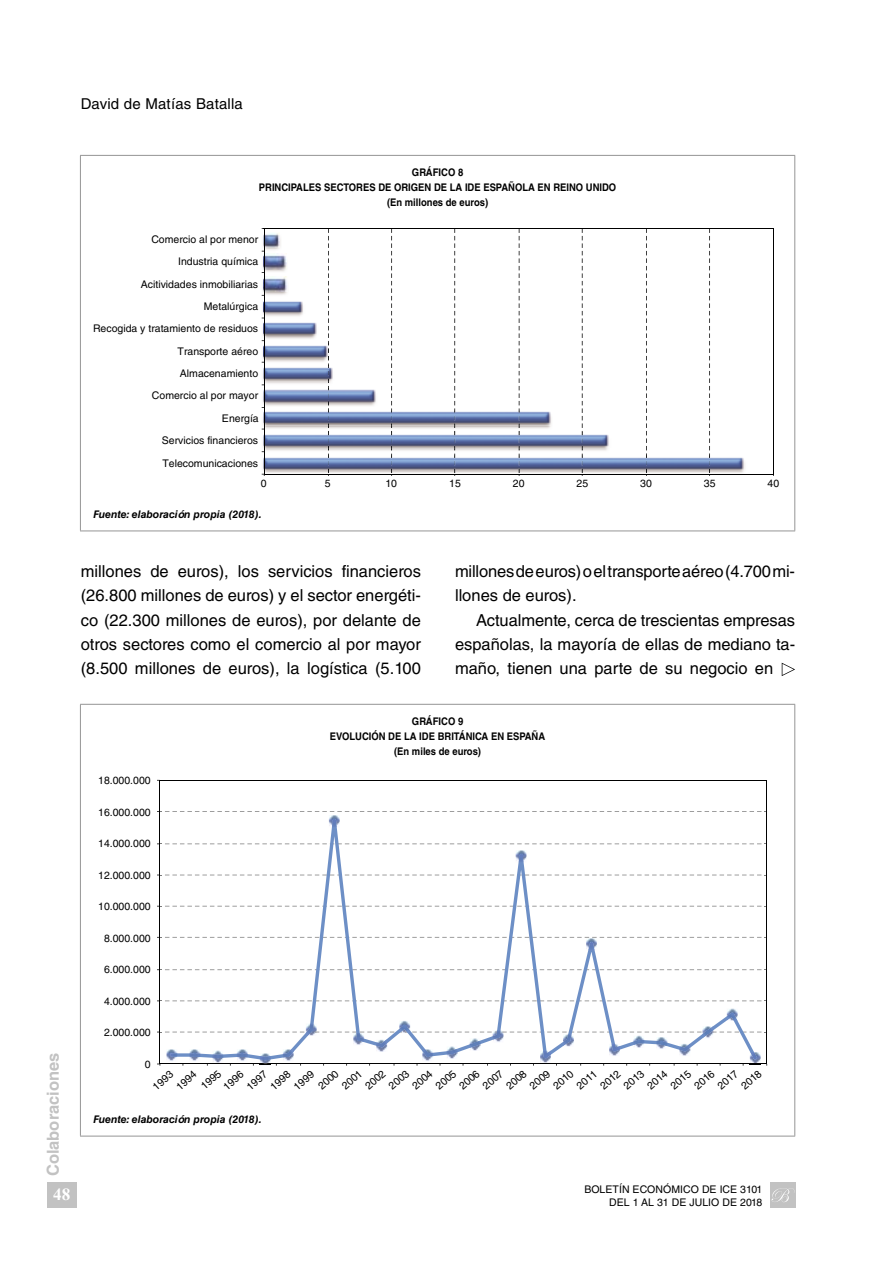
<style>
.page{position:relative;width:893px;height:1263px;background:#fff}
.page>*{position:absolute;margin:0;border:0;box-sizing:border-box;transform-origin:0 0}
.t1{font:700 17.25px "Times New Roman";color:#fff}
.txt{font:16.5px/24.3px "Helvetica LT Std";color:#000;text-align:justify}
.t2{font:700 16.5px "Helvetica LT Std";color:#c2c2c2}
.t3{font:15px "Helvetica LT Std";letter-spacing:.015em;color:#000}
.t4{font:10.5px/12.6px "Helvetica LT Std";color:#000;text-align:right}
.titulo_graficos{font:700 10.5px/15px "Helvetica LT Std";color:#000;text-align:center;scale:.9 1}
.pie_graficos{font:italic 700 10.5px "Helvetica LT Std";color:#000}
</style>
<div class="page">
<div style="left:47px;top:1182px;width:30px;height:26px;background:#c2c2c2"></div>
<div style="left:770px;top:1182px;width:25px;height:26px;background:#c2c2c2"></div>
<svg style="left:771px;top:1188px;width:23px;height:14px"></svg>
<hr style="left:80px;top:704px;width:715px;height:1px;background:#959595">
<hr style="left:80px;top:705px;width:1px;height:431px;background:#959595">
<hr style="left:794px;top:705px;width:1px;height:431px;background:#959595">
<hr style="left:80px;top:1136px;width:715px;height:1px;background:#959595">
<hr style="left:160px;top:780px;width:607px;height:1px;background:#000">
<hr style="left:160px;top:780px;width:1px;height:284px;background:#000">
<hr style="left:766px;top:780px;width:1px;height:284px;background:#000">
<svg style="left:157px;top:1000px;width:609px;height:1px"></svg>
<svg style="left:157px;top:969px;width:609px;height:1px"></svg>
<svg style="left:157px;top:906px;width:609px;height:1px"></svg>
<svg style="left:157px;top:875px;width:609px;height:1px"></svg>
<svg style="left:157px;top:843px;width:609px;height:1px"></svg>
<svg style="left:170px;top:827px;width:587px;height:182px"></svg>
<svg style="left:157px;top:811px;width:609px;height:16px"></svg>
<svg style="left:516px;top:850px;width:10px;height:12px"></svg>
<svg style="left:157px;top:937px;width:609px;height:13px"></svg>
<svg style="left:157px;top:1009px;width:610px;height:57px"></svg>
<svg style="left:782px;top:663px;width:13px;height:13px"></svg>
<hr style="left:80px;top:155px;width:715px;height:1px;background:#959595">
<hr style="left:80px;top:156px;width:1px;height:374px;background:#959595">
<hr style="left:794px;top:156px;width:1px;height:374px;background:#959595">
<hr style="left:80px;top:530px;width:715px;height:1px;background:#959595">
<hr style="left:773px;top:228px;width:1px;height:247px;background:#000">
<img style="left:261px;top:455px;width:484px;height:21px">
<img style="left:329px;top:455px;width:125px;height:1px">
<img style="left:261px;top:432px;width:347px;height:21px">
<img style="left:329px;top:432px;width:125px;height:1px">
<img style="left:261px;top:412px;width:290px;height:20px">
<img style="left:259px;top:432px;width:69px;height:1px">
<img style="left:261px;top:368px;width:70px;height:18px">
<img style="left:261px;top:345px;width:65px;height:18px">
<img style="left:261px;top:322px;width:54px;height:20px">
<img style="left:261px;top:301px;width:41px;height:18px">
<img style="left:261px;top:255px;width:26px;height:41px">
<img style="left:261px;top:275px;width:26px;height:1px">
<img style="left:261px;top:235px;width:20px;height:17px">
<img style="left:265px;top:456px;width:479px;height:15px">
<img style="left:265px;top:433px;width:344px;height:15px">
<img style="left:265px;top:410px;width:286px;height:16px">
<img style="left:265px;top:389px;width:111px;height:15px">
<img style="left:265px;top:367px;width:68px;height:14px">
<img style="left:265px;top:345px;width:63px;height:14px">
<img style="left:265px;top:322px;width:52px;height:14px">
<img style="left:265px;top:301px;width:38px;height:13px">
<img style="left:265px;top:277px;width:22px;height:15px">
<img style="left:265px;top:254px;width:21px;height:15px">
<img style="left:265px;top:233px;width:15px;height:15px">
<hr style="left:264px;top:474px;width:510px;height:1px;background:#000">
<hr style="left:264px;top:228px;width:509px;height:1px;background:#000">
<svg style="left:328px;top:229px;width:1px;height:247px"></svg>
<svg style="left:391px;top:229px;width:1px;height:247px"></svg>
<svg style="left:454px;top:229px;width:1px;height:247px"></svg>
<svg style="left:519px;top:229px;width:1px;height:247px"></svg>
<svg style="left:582px;top:229px;width:1px;height:247px"></svg>
<svg style="left:646px;top:229px;width:1px;height:247px"></svg>
<svg style="left:709px;top:229px;width:1px;height:247px"></svg>
<hr style="left:264px;top:228px;width:1px;height:246px;background:#000">
<h3 class="t3" style="left:81px;top:95px;width:164px">David de Matías Batalla</h3>
<p class="titulo_graficos" style="left:259px;top:164px;width:399px">GRÁFICO 8<br>PRINCIPALES SECTORES DE ORIGEN DE LA IDE ESPAÑOLA EN REINO UNIDO (En millones de euros)</p>
<p class="t4" style="left:151px;top:233px;width:108px">Comercio al por menor</p>
<p class="t4" style="left:178px;top:255px;width:81px">Industria química</p>
<p class="t4" style="left:141px;top:278px;width:119px">Acitividades inmobiliarias</p>
<p class="t4" style="left:204px;top:300px;width:56px">Metalúrgica</p>
<p class="t4" style="left:93px;top:322px;width:167px">Recogida y tratamiento de residuos</p>
<p class="t4" style="left:178px;top:345px;width:82px">Transporte aéreo</p>
<p class="t4" style="left:180px;top:367px;width:80px">Almacenamiento</p>
<p class="t4" style="left:152px;top:389px;width:108px">Comercio al por mayor</p>
<p class="t4" style="left:222px;top:412px;width:38px">Energía</p>
<p class="t4" style="left:162px;top:434px;width:98px">Servicios financieros</p>
<p class="t4" style="left:162px;top:456px;width:97px">Telecomunicaciones</p>
<p class="t4" style="left:261px;top:477px;width:7px">0</p>
<p class="t4" style="left:325px;top:477px;width:7px">5</p>
<p class="t4" style="left:385px;top:477px;width:13px">10</p>
<p class="t4" style="left:449px;top:477px;width:13px">15</p>
<p class="t4" style="left:513px;top:477px;width:13px">20</p>
<p class="t4" style="left:577px;top:477px;width:13px">25</p>
<p class="t4" style="left:640px;top:477px;width:13px">30</p>
<p class="t4" style="left:704px;top:477px;width:13px">35</p>
<p class="t4" style="left:768px;top:477px;width:13px">40</p>
<p class="pie_graficos" style="left:94px;top:508px;width:170px">Fuente: elaboración propia (2018).</p>
<h2 class="t2" style="left:43px;top:1176px;width:125px;rotate:-90deg">Colaboraciones</h2>
<h1 class="t1" style="left:53px;top:1185px;width:19px">48</h1>
<p class="txt" style="left:81px;top:559px;width:342px">millones de euros), los servicios financieros (26.800 millones de euros) y el sector energéti&shy;co (22.300 millones de euros), por delante de otros sectores como el comercio al por mayor (8.500 millones de euros), la logística (5.100</p>
<p class="txt" style="left:455px;top:559px;width:342px">millones de euros) o el transporte aéreo (4.700 mi&shy;llones de euros).</p>
<p class="txt" style="left:455px;top:608px;width:342px;text-indent:21px">Actualmente, cerca de trescientas empresas españolas, la mayoría de ellas de mediano ta&shy;maño, tienen una parte de su negocio en</p>
<p class="titulo_graficos" style="left:330px;top:713px;width:241px">GRÁFICO 9<br>EVOLUCIÓN DE LA IDE BRITÁNICA EN ESPAÑA (En miles de euros)</p>
<p class="t4" style="left:98px;top:774px;width:54px">18.000.000</p>
<p class="t4" style="left:98px;top:805px;width:54px">16.000.000</p>
<p class="t4" style="left:98px;top:837px;width:54px">14.000.000</p>
<p class="t4" style="left:98px;top:869px;width:54px">12.000.000</p>
<p class="t4" style="left:98px;top:900px;width:54px">10.000.000</p>
<p class="t4" style="left:104px;top:932px;width:48px">8.000.000</p>
<p class="t4" style="left:104px;top:963px;width:48px">6.000.000</p>
<p class="t4" style="left:104px;top:995px;width:48px">4.000.000</p>
<p class="t4" style="left:104px;top:1026px;width:48px">2.000.000</p>
<p class="t4" style="left:145px;top:1058px;width:7px">0</p>
<p class="t4" style="left:150px;top:1083px;width:25px;rotate:-41deg">1993</p>
<p class="t4" style="left:173px;top:1083px;width:25px;rotate:-41deg">1994</p>
<p class="t4" style="left:198px;top:1082px;width:25px;rotate:-41deg">1995</p>
<p class="t4" style="left:220px;top:1083px;width:25px;rotate:-41deg">1996</p>
<p class="t4" style="left:244px;top:1083px;width:25px;rotate:-41deg">1997</p>
<p class="t4" style="left:267px;top:1083px;width:25px;rotate:-41deg">1998</p>
<p class="t4" style="left:291px;top:1083px;width:25px;rotate:-41deg">1999</p>
<p class="t4" style="left:316px;top:1082px;width:25px;rotate:-41deg">2000</p>
<p class="t4" style="left:339px;top:1082px;width:25px;rotate:-41deg">2001</p>
<p class="t4" style="left:363px;top:1082px;width:25px;rotate:-41deg">2002</p>
<p class="t4" style="left:386px;top:1082px;width:25px;rotate:-41deg">2003</p>
<p class="t4" style="left:409px;top:1082px;width:25px;rotate:-41deg">2004</p>
<p class="t4" style="left:433px;top:1082px;width:25px;rotate:-41deg">2005</p>
<p class="t4" style="left:456px;top:1082px;width:25px;rotate:-41deg">2006</p>
<p class="t4" style="left:480px;top:1082px;width:25px;rotate:-41deg">2007</p>
<p class="t4" style="left:503px;top:1082px;width:25px;rotate:-41deg">2008</p>
<p class="t4" style="left:527px;top:1082px;width:25px;rotate:-41deg">2009</p>
<p class="t4" style="left:550px;top:1082px;width:25px;rotate:-41deg">2010</p>
<p class="t4" style="left:574px;top:1082px;width:25px;rotate:-41deg">2011</p>
<p class="t4" style="left:597px;top:1082px;width:25px;rotate:-41deg">2012</p>
<p class="t4" style="left:621px;top:1082px;width:25px;rotate:-41deg">2013</p>
<p class="t4" style="left:644px;top:1082px;width:25px;rotate:-41deg">2014</p>
<p class="t4" style="left:668px;top:1082px;width:25px;rotate:-41deg">2015</p>
<p class="t4" style="left:691px;top:1082px;width:25px;rotate:-41deg">2016</p>
<p class="t4" style="left:715px;top:1082px;width:25px;rotate:-41deg">2017</p>
<p class="t4" style="left:738px;top:1082px;width:25px;rotate:-41deg">2018</p>
<p class="pie_graficos" style="left:94px;top:1113px;width:170px">Fuente: elaboración propia (2018).</p>
<p class="t4" style="left:584px;top:1183px;width:180px">BOLETÍN ECONÓMICO DE ICE 3101<br>DEL 1 AL 31 DE JULIO DE 2018</p>
</div>
